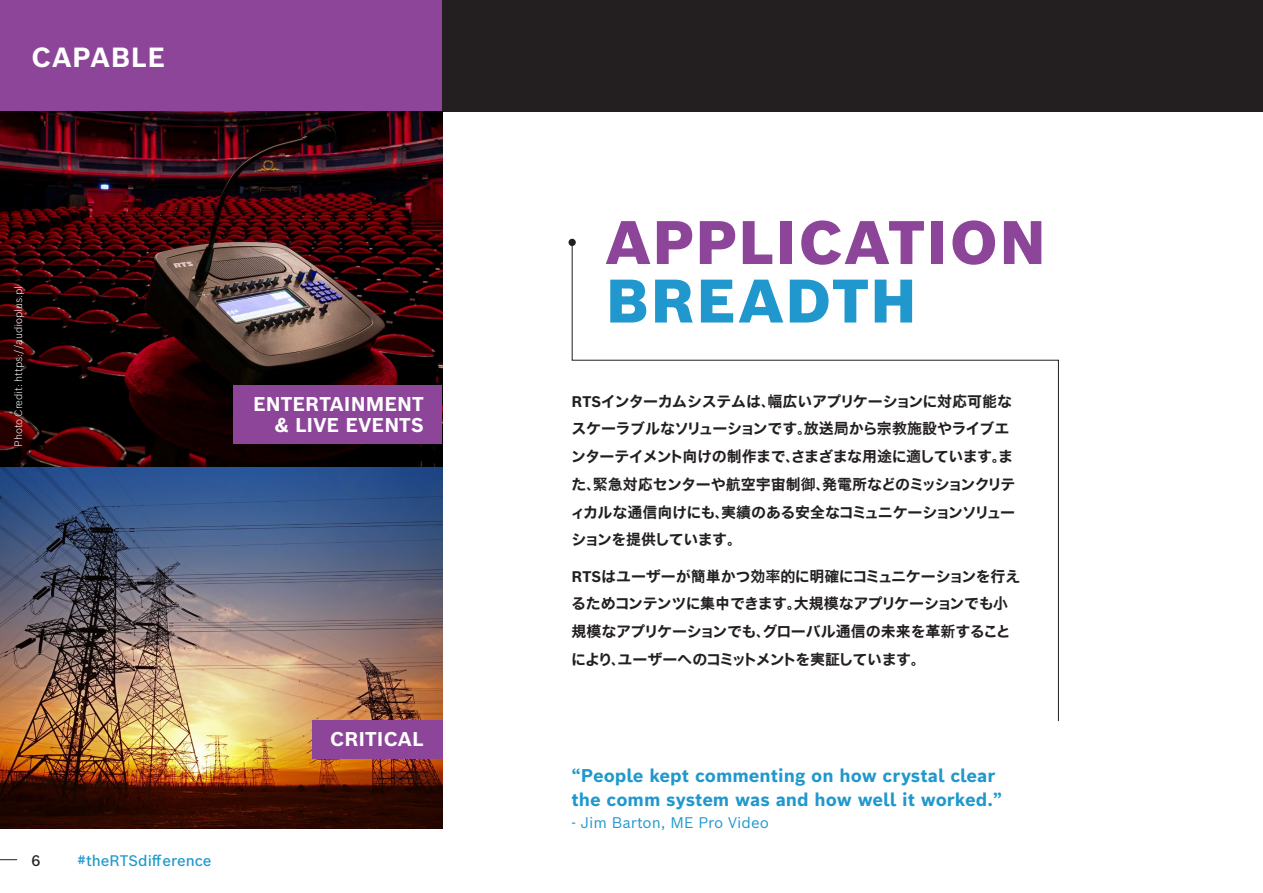
<style>
.page{position:relative;width:1263px;height:893px;background:#fff}
.page>*{position:absolute;margin:0;border:0;box-sizing:border-box;transform-origin:0 0}
.t1{font:900 60px "Bosch Sans";letter-spacing:.02em;color:#8d4599}
.t2{font:900 60px "Bosch Sans";letter-spacing:.025em;color:#2098cd}
.t3{font:700 27px "Bosch Sans";letter-spacing:.025em;color:#fff}
.t4{font:700 19.5px/20.7px "Bosch Sans";letter-spacing:.005em;color:#fff;text-align:right}
.t5{font:700 18px/24px "Bosch Sans";color:#2098cd}
.t6{font:700 15px/27.8px "Bosch Sans Japanese";letter-spacing:-.03em;color:#231f20}
.t7{font:15px "Bosch Sans";color:#2098cd}
.t8{font:500 15px "Bosch Sans";color:#2098cd}
.t9{font:500 15px "Bosch Sans";color:#231f20}
.t10{font:300 10.5px "Bosch Sans";color:#fff}
</style>
<div class="page">
<div style="left:0;top:0;width:1263px;height:112px;background:#231f20"></div>
<div style="left:0;top:0;width:442px;height:112px;background:#8d4599"></div>
<svg style="left:0;top:859px;width:17px;height:1px"></svg>
<svg style="left:571px;top:244px;width:488px;height:478px"></svg>
<div style="left:568px;top:239px;width:8px;height:7px;background:#231f20;border-radius:50%"></div>
<img style="left:0;top:112px;width:442px;height:356px">
<img style="left:0;top:468px;width:442px;height:360px">
<div style="left:234px;top:385px;width:208px;height:59px;background:#8d4599"></div>
<div style="left:312px;top:720px;width:130px;height:38px;background:#8d4599"></div>
<h2 class="t3" style="left:32px;top:34px;width:135px">CAPABLE</h2>
<p class="t10" style="left:11px;top:447px;width:162px;rotate:-90deg">Photo Credit: https://audioplus.pl</p>
<h3 class="t4" style="left:253px;top:392px;width:172px">ENTERTAINMENT &amp; LIVE EVENTS</h3>
<p class="t9" style="left:32px;top:849px;width:11px">6</p>
<p class="t8" style="left:78px;top:849px;width:135px">#theRTSdifference</p>
<h3 class="t4" style="left:330px;top:727px;width:95px">CRITICAL</h3>
<h1 class="t1" style="left:605px;top:192px;width:442px">APPLICATION</h1>
<h1 class="t2" style="left:605px;top:250px;width:313px">BREADTH</h1>
<p class="t6" style="left:570px;top:386px;width:446px">RTSインターカムシステムは、幅広いアプリケーションに対応可能なスケーラブルなソリューションです。放送局から宗教施設やライブエンターテイメント向けの制作まで、さまざまな用途に適しています。また、緊急対応センターや航空宇宙制御、発電所などのミッションクリティカルな通信向けにも、実績のある安全なコミュニケーションソリューションを提供しています。</p>
<p class="t6" style="left:571px;top:561px;width:451px">RTSはユーザーが簡単かつ効率的に明確にコミュニケーションを行えるためコンテンツに集中できます。大規模なアプリケーションでも小規模なアプリケーションでも、グローバル通信の未来を革新することにより、ユーザーへのコミットメントを実証しています。</p>
<p class="t5" style="left:571px;top:762px;width:432px">“People kept commenting on how crystal clear the comm system was and how well it worked.”</p>
<p class="t7" style="left:571px;top:810px;width:199px">- Jim Barton, ME Pro Video</p>
</div>
